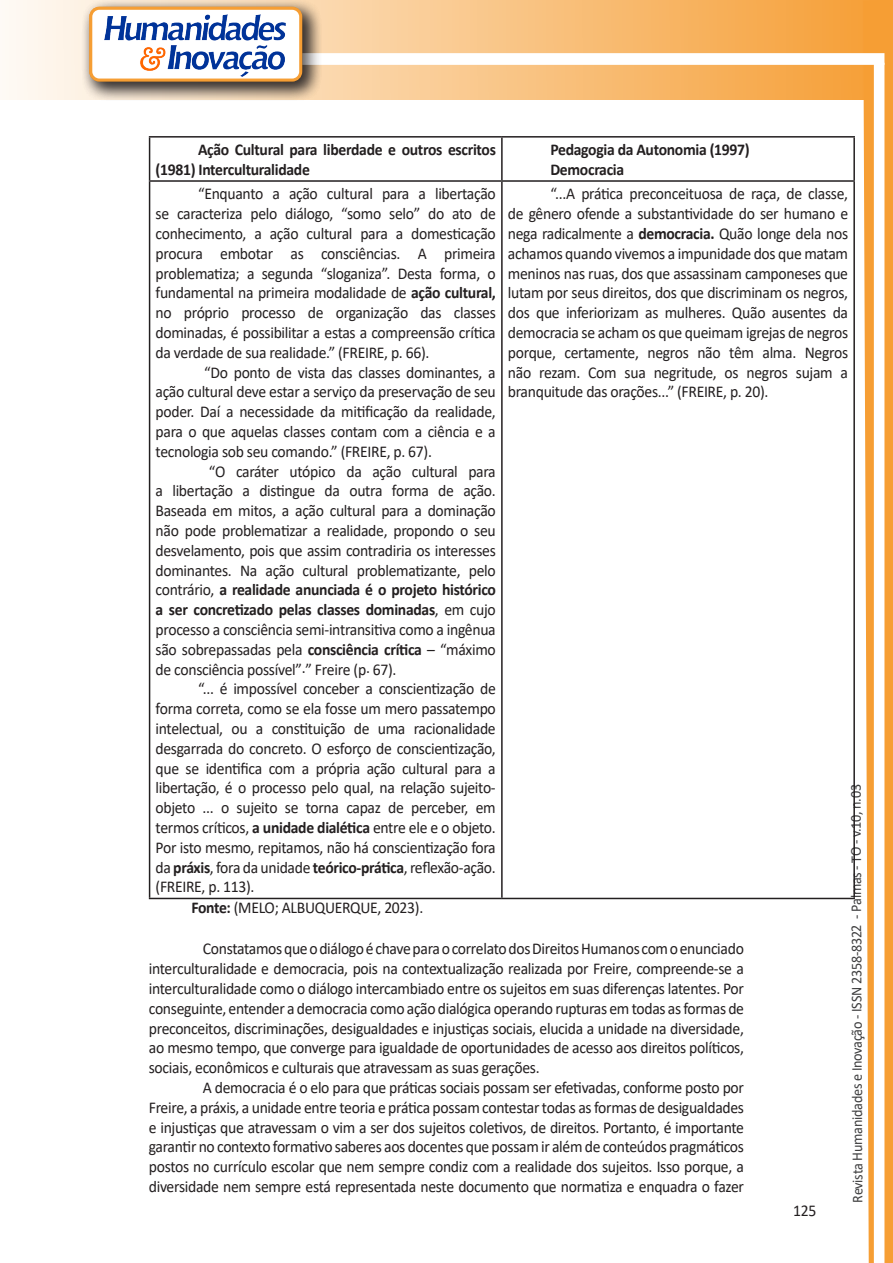
<style>
.page{position:relative;width:893px;height:1263px;background:#fff}
.page>*{position:absolute;margin:0;border:0;box-sizing:border-box;transform-origin:0 0}
.texto{font:16.5px/19.8px "Calibri";letter-spacing:-.02em;color:#231f20;text-align:justify;scale:.95 1}
.texto-2{font:700 16.5px/19.8px "Calibri";letter-spacing:-.02em;color:#231f20;scale:.95 1}
.t1{font:15px "Calibri";letter-spacing:-.025em;color:#3e3e3f;scale:.95 1}
.s1{font-weight:700}
</style>
<div class="page">
<svg style="left:5px;top:0;width:858px;height:100px;background:#f9c484"></svg>
<div style="left:302px;top:53px;width:582px;height:12px;background:#fff;border:2px solid #fff"></div>
<svg style="left:863px;top:0;width:30px;height:1263px"></svg>
<div style="left:81px;top:0;width:241px;height:102px;background:#231f20;opacity:.75"></div>
<div style="left:91px;top:8px;width:210px;height:72px;background:#fff;border-radius:9px"></div>
<img style="left:104px;top:14px;width:181px;height:62px">
<div style="left:89px;top:7px;width:213px;height:75px;border:3px solid #f69e34;border-radius:9px"></div>
<hr style="left:149px;top:136px;width:353px;height:2px;background:#231f20">
<hr style="left:149px;top:138px;width:1px;height:42px;background:#231f20">
<hr style="left:502px;top:136px;width:353px;height:2px;background:#231f20">
<hr style="left:501px;top:138px;width:2px;height:42px;background:#231f20">
<hr style="left:853px;top:138px;width:2px;height:42px;background:#231f20">
<hr style="left:149px;top:180px;width:353px;height:2px;background:#231f20">
<hr style="left:149px;top:182px;width:1px;height:716px;background:#231f20">
<hr style="left:502px;top:180px;width:353px;height:2px;background:#231f20">
<hr style="left:501px;top:182px;width:2px;height:716px;background:#231f20">
<hr style="left:853px;top:182px;width:2px;height:716px;background:#231f20">
<hr style="left:149px;top:898px;width:353px;height:1px;background:#231f20">
<hr style="left:502px;top:898px;width:353px;height:1px;background:#231f20">
<p class="texto-2" style="left:156px;top:140px;width:360px;text-indent:43px">Ação Cultural para liberdade e outros escritos (1981) Interculturalidade</p>
<p class="texto-2" style="left:550px;top:140px;width:211px">Pedagogia da Autonomia (1997)</p>
<p class="texto-2" style="left:550px;top:159px;width:79px">Democracia</p>
<p class="texto" style="left:508px;top:184px;width:360px;text-indent:43px">“...A prática preconceituosa de raça, de classe, de gênero ofende a substantividade do ser humano e nega radicalmente a <span class="s1">democracia.</span> Quão longe dela nos achamos quando vivemos a impunidade dos que matam meninos nas ruas, dos que assassinam camponeses que lutam por seus direitos, dos que discriminam os negros, dos que inferiorizam as mulheres. Quão ausentes da democracia se acham os que queimam igrejas de negros porque, certamente, negros não têm alma. Negros não rezam. Com sua negritude, os negros sujam a branquitude das orações...” (FREIRE, p. 20).</p>
<p class="texto" style="left:156px;top:184px;width:360px;text-indent:43px">“Enquanto a ação cultural para a libertação se caracteriza pelo diálogo, “somo selo” do ato de conhecimento, a ação cultural para a domesticação procura embotar as consciências. A primeira problematiza; a segunda “sloganiza”. Desta forma, o fundamental na primeira modalidade de <span class="s1">ação cultural, </span>no próprio processo de organização das classes dominadas, é possibilitar a estas a compreensão crítica da verdade de sua realidade.” (FREIRE, p. 66).</p>
<p class="texto" style="left:156px;top:362px;width:360px;text-indent:49px">“Do ponto de vista das classes dominantes, a ação cultural deve estar a serviço da preservação de seu poder. Daí a necessidade da mitificação da realidade, para o que aquelas classes contam com a ciência e a tecnologia sob seu comando.” (FREIRE, p. 67).</p>
<p class="texto" style="left:156px;top:461px;width:360px;text-indent:53px">“O caráter utópico da ação cultural para a libertação a distingue da outra forma de ação.<br>Baseada em mitos, a ação cultural para a dominação não pode problematizar a realidade, propondo o seu desvelamento, pois que assim contradiria os interesses dominantes. Na ação cultural problematizante, pelo contrário, <span class="s1">a realidade anunciada é o projeto histórico a ser concretizado pelas classes dominadas</span>, em cujo processo a consciência semi-intransitiva como a ingênua são sobrepassadas pela <span class="s1">consciência crítica</span> – “máximo de consciência possível”.” Freire (p. 67).</p>
<p class="texto" style="left:156px;top:679px;width:360px;text-indent:43px">“... é impossível conceber a conscientização de forma correta, como se ela fosse um mero passatempo intelectual, ou a constituição de uma racionalidade desgarrada do concreto. O esforço de conscientização, que se identifica com a própria ação cultural para a libertação, é o processo pelo qual, na relação sujeito&shy;objeto ... o sujeito se torna capaz de perceber, em termos críticos, <span class="s1">a unidade dialética</span> entre ele e o objeto.<br>Por isto mesmo, repitamos, não há conscientização fora da <span class="s1">práxis</span>, fora da unidade <span class="s1">teórico-prática</span>, reflexão-ação. (FREIRE, p. 113).</p>
<p class="t1" style="left:846px;top:1203px;width:442px;rotate:-90deg">Revista Humanidades e Inovação - ISSN 2358-8322 - Palmas - TO - v.10, n.03</p>
<p class="texto" style="left:191px;top:897px;width:246px"><span class="s1">Fonte:</span> (MELO; ALBUQUERQUE, 2023).</p>
<p class="texto" style="left:149px;top:939px;width:628px;text-indent:54px">Constatamos que o diálogo é chave para o correlato dos Direitos Humanos com o enunciado interculturalidade e democracia, pois na contextualização realizada por Freire, compreende-se a interculturalidade como o diálogo intercambiado entre os sujeitos em suas diferenças latentes. Por conseguinte, entender a democracia como ação dialógica operando rupturas em todas as formas de preconceitos, discriminações, desigualdades e injustiças sociais, elucida a unidade na diversidade, ao mesmo tempo, que converge para igualdade de oportunidades de acesso aos direitos políticos, sociais, econômicos e culturais que atravessam as suas gerações.</p>
<p class="texto" style="left:149px;top:1077px;width:628px;text-indent:54px">A democracia é o elo para que práticas sociais possam ser efetivadas, conforme posto por Freire, a práxis, a unidade entre teoria e prática possam contestar todas as formas de desigualdades e injustiças que atravessam o vim a ser dos sujeitos coletivos, de direitos. Portanto, é importante garantir no contexto formativo saberes aos docentes que possam ir além de conteúdos pragmáticos postos no currículo escolar que nem sempre condiz com a realidade dos sujeitos. Isso porque, a diversidade nem sempre está representada neste documento que normatiza e enquadra o fazer</p>
<p class="texto" style="left:793px;top:1200px;width:26px">125</p>
</div>
